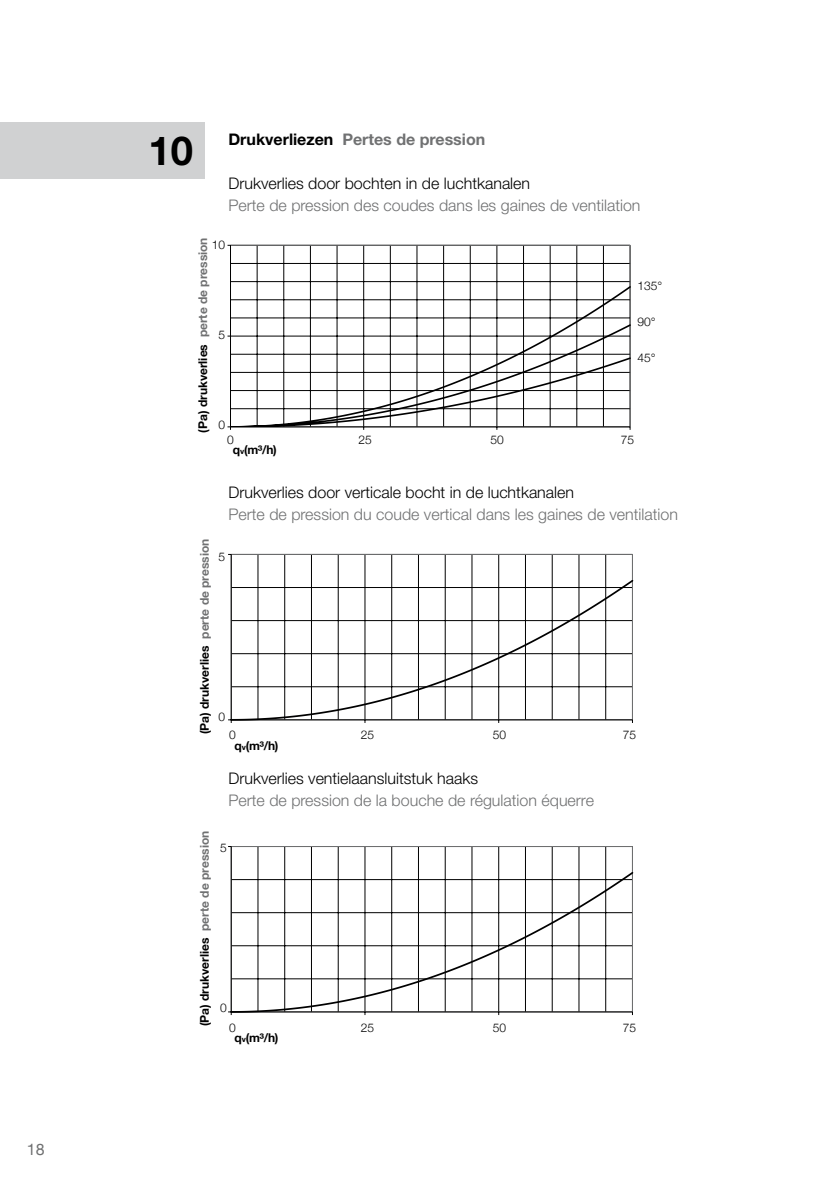
<style>
.page{position:relative;width:840px;height:1191px;background:#fff}
.page>*{position:absolute;margin:0;border:0;box-sizing:border-box;transform-origin:0 0}
.t1{font:700 40px "Helvetica Neue LT Std";color:#000}
.t2{font:300 16px "Helvetica Neue LT Std";color:#707172}
.t3{font:300 16px "Helvetica Neue LT Std";color:#000}
.t4{font:700 16px "Helvetica Neue LT Std";color:#707172}
.t5{font:16px "Helvetica Neue";color:#707172}
.t6{font:700 12px "Helvetica Neue";color:#000}
.t7{font:300 12px "Helvetica Neue";color:#000}
.s1{color:#000}
.s2{color:#707172}
.s3{font-size:8px}
</style>
<div class="page">
<hr style="left:230px;top:263px;width:399px;height:1px;background:#000">
<hr style="left:230px;top:281px;width:399px;height:1px;background:#000">
<hr style="left:602px;top:245px;width:1px;height:182px;background:#000">
<hr style="left:576px;top:245px;width:1px;height:182px;background:#000">
<hr style="left:549px;top:245px;width:1px;height:182px;background:#000">
<hr style="left:523px;top:245px;width:1px;height:182px;background:#000">
<hr style="left:469px;top:245px;width:1px;height:182px;background:#000">
<hr style="left:443px;top:245px;width:1px;height:182px;background:#000">
<hr style="left:416px;top:245px;width:1px;height:182px;background:#000">
<hr style="left:389px;top:245px;width:1px;height:182px;background:#000">
<hr style="left:336px;top:245px;width:1px;height:182px;background:#000">
<hr style="left:310px;top:245px;width:1px;height:182px;background:#000">
<hr style="left:283px;top:245px;width:1px;height:182px;background:#000">
<hr style="left:256px;top:245px;width:1px;height:182px;background:#000">
<hr style="left:496px;top:245px;width:1px;height:182px;background:#000">
<hr style="left:363px;top:245px;width:1px;height:182px;background:#000">
<hr style="left:230px;top:245px;width:1px;height:182px;background:#000">
<svg style="left:231px;top:285px;width:398px;height:142px"></svg>
<hr style="left:605px;top:554px;width:1px;height:166px;background:#000">
<hr style="left:578px;top:554px;width:1px;height:166px;background:#000">
<hr style="left:551px;top:554px;width:1px;height:166px;background:#000">
<hr style="left:524px;top:554px;width:1px;height:166px;background:#000">
<hr style="left:471px;top:554px;width:1px;height:166px;background:#000">
<hr style="left:444px;top:554px;width:1px;height:166px;background:#000">
<hr style="left:418px;top:554px;width:1px;height:166px;background:#000">
<hr style="left:391px;top:554px;width:1px;height:166px;background:#000">
<hr style="left:337px;top:554px;width:1px;height:166px;background:#000">
<hr style="left:311px;top:554px;width:1px;height:166px;background:#000">
<hr style="left:284px;top:554px;width:1px;height:166px;background:#000">
<hr style="left:257px;top:554px;width:1px;height:166px;background:#000">
<hr style="left:498px;top:554px;width:1px;height:166px;background:#000">
<hr style="left:364px;top:554px;width:1px;height:166px;background:#000">
<hr style="left:231px;top:554px;width:1px;height:166px;background:#000">
<svg style="left:229px;top:578px;width:405px;height:143px"></svg>
<hr style="left:605px;top:846px;width:1px;height:166px;background:#000">
<hr style="left:578px;top:846px;width:1px;height:166px;background:#000">
<hr style="left:551px;top:846px;width:1px;height:166px;background:#000">
<hr style="left:524px;top:846px;width:1px;height:166px;background:#000">
<hr style="left:471px;top:846px;width:1px;height:166px;background:#000">
<hr style="left:444px;top:846px;width:1px;height:166px;background:#000">
<hr style="left:418px;top:846px;width:1px;height:166px;background:#000">
<hr style="left:391px;top:846px;width:1px;height:166px;background:#000">
<hr style="left:337px;top:846px;width:1px;height:166px;background:#000">
<hr style="left:311px;top:846px;width:1px;height:166px;background:#000">
<hr style="left:284px;top:846px;width:1px;height:166px;background:#000">
<hr style="left:257px;top:846px;width:1px;height:166px;background:#000">
<hr style="left:498px;top:846px;width:1px;height:166px;background:#000">
<hr style="left:364px;top:846px;width:1px;height:166px;background:#000">
<hr style="left:231px;top:846px;width:1px;height:166px;background:#000">
<svg style="left:229px;top:870px;width:405px;height:143px"></svg>
<div style="left:0;top:122px;width:204px;height:57px;background:#d0d1d2"></div>
<p class="t5" style="left:27px;top:1140px;width:19px">18</p>
<h1 class="t1" style="left:148px;top:126px;width:46px">10</h1>
<p class="t4" style="left:228px;top:130px;width:258px"><span class="s1">Drukverliezen</span> Pertes de pression</p>
<p class="t3" style="left:228px;top:174px;width:303px">Drukverlies door bochten in de luchtkanalen</p>
<p class="t2" style="left:228px;top:196px;width:413px">Perte de pression des coudes dans les gaines de ventilation</p>
<p class="t6" style="left:195px;top:433px;width:197px;rotate:-90deg">(Pa) drukverlies <span class="s2">perte de pression</span></p>
<p class="t7" style="left:212px;top:238px;width:15px">10</p>
<p class="t7" style="left:218px;top:328px;width:8px">5</p>
<p class="t7" style="left:218px;top:418px;width:8px">0</p>
<p class="t7" style="left:637px;top:278px;width:26px">135°</p>
<p class="t7" style="left:637px;top:314px;width:20px">90°</p>
<p class="t7" style="left:637px;top:350px;width:20px">45°</p>
<p class="t7" style="left:227px;top:433px;width:8px">0</p>
<p class="t7" style="left:358px;top:433px;width:15px">25</p>
<p class="t7" style="left:490px;top:433px;width:15px">50</p>
<p class="t7" style="left:620px;top:433px;width:15px">75</p>
<p class="t6" style="left:232px;top:442px;width:45px">q<span class="s3">v</span>(m³/h)</p>
<p class="t3" style="left:228px;top:482px;width:347px">Drukverlies door verticale bocht in de luchtkanalen</p>
<p class="t2" style="left:228px;top:504px;width:451px">Perte de pression du coude vertical dans les gaines de ventilation</p>
<p class="t6" style="left:197px;top:734px;width:197px;rotate:-90deg">(Pa) drukverlies <span class="s2">perte de pression</span></p>
<p class="t7" style="left:218px;top:549px;width:8px">5</p>
<p class="t7" style="left:218px;top:709px;width:8px">0</p>
<p class="t7" style="left:229px;top:727px;width:8px">0</p>
<p class="t7" style="left:360px;top:727px;width:15px">25</p>
<p class="t7" style="left:492px;top:727px;width:15px">50</p>
<p class="t7" style="left:622px;top:727px;width:15px">75</p>
<p class="t6" style="left:234px;top:738px;width:45px">q<span class="s3">v</span>(m³/h)</p>
<p class="t3" style="left:228px;top:768px;width:251px">Drukverlies ventielaansluitstuk haaks</p>
<p class="t2" style="left:228px;top:790px;width:367px">Perte de pression de la bouche de régulation équerre</p>
<p class="t6" style="left:197px;top:1026px;width:197px;rotate:-90deg">(Pa) drukverlies <span class="s2">perte de pression</span></p>
<p class="t7" style="left:220px;top:840px;width:8px">5</p>
<p class="t7" style="left:220px;top:1000px;width:8px">0</p>
<p class="t7" style="left:229px;top:1020px;width:8px">0</p>
<p class="t7" style="left:360px;top:1020px;width:15px">25</p>
<p class="t7" style="left:492px;top:1020px;width:15px">50</p>
<p class="t7" style="left:622px;top:1020px;width:15px">75</p>
<p class="t6" style="left:234px;top:1030px;width:45px">q<span class="s3">v</span>(m³/h)</p>
</div>
